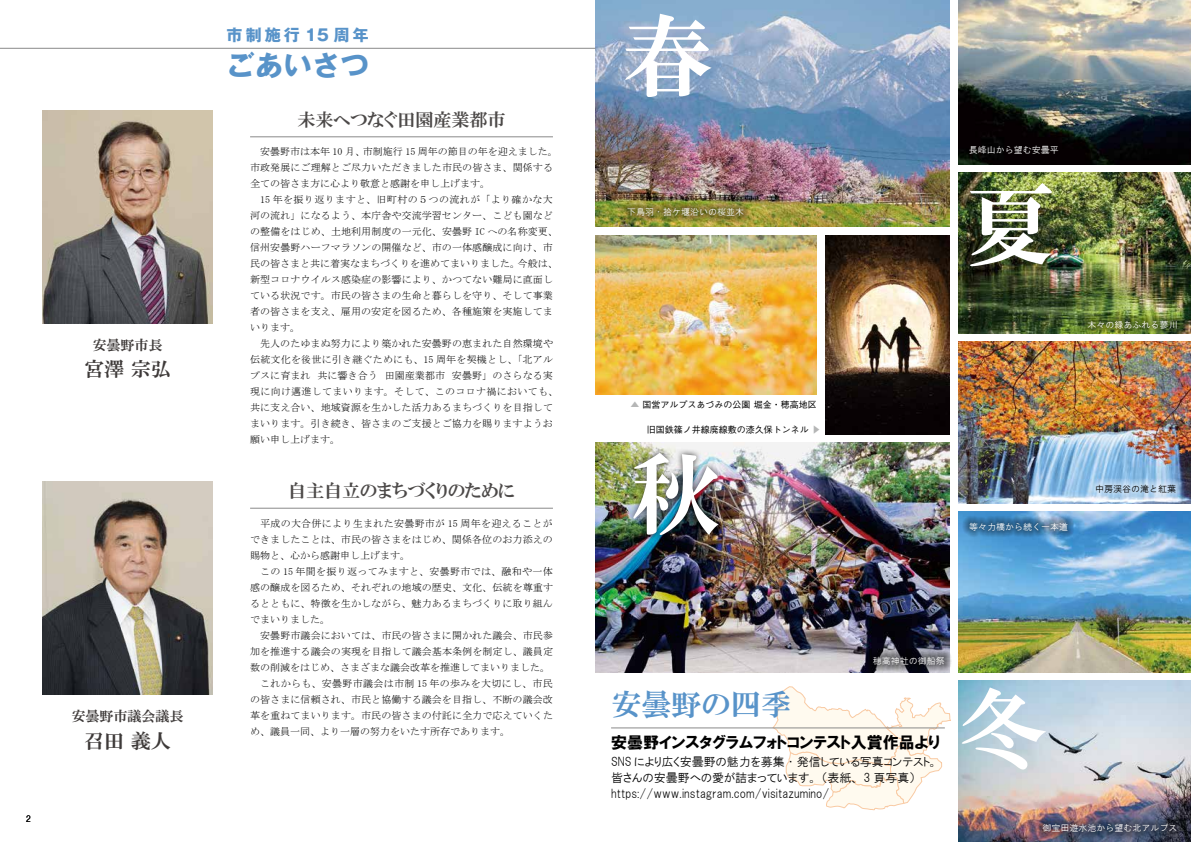
<style>
.page{position:relative;width:1191px;height:842px;background:#fff}
.page>*{position:absolute;margin:0;border:0;box-sizing:border-box;transform-origin:0 0}
.t1{font:90px "HGP Mincho E";color:#fff}
.t2{font:30px "HGS Mincho E";color:#5893c9}
.t3{font:700 28px "Gothic MB101 Pr 6 N";letter-spacing:.02em;color:#5893c9}
.t4{font:20px "HGP Mincho E";color:#3e3a39}
.t5{font:18px "HGP Mincho E";color:#4c4948}
.t6{font:16px "HGP Soei Kakugothic UB";color:#000}
.t7{font:700 16px "Gothic MB101 Pr 6 N";letter-spacing:.195em;color:#5893c9}
.t8{font:14px "HGP Mincho E";color:#3e3a39}
.t9{font:12px/16px "HGP Gothic M";color:#000}
.t10{font:10px/16px "MS Mincho";letter-spacing:.01em;color:#000}
.t11{font:10px "MS Mincho";letter-spacing:.035em;color:#000}
.t12{font:9px "HGS Gothic M";color:#fff}
.t13{font:500 9px "Gothic BBB Pro";color:#000}
.t14{font:9px "HGS Gothic M";color:#000}
.s1{color:#b5b6b6}
</style>
<div class="page">
<svg style="left:772px;top:686px;width:179px;height:124px"></svg>
<img style="left:43px;top:111px;width:170px;height:212px">
<img style="left:43px;top:482px;width:170px;height:212px">
<hr style="left:250px;top:137px;width:303px;height:1px;background:#898989">
<hr style="left:250px;top:508px;width:303px;height:1px;background:#898989">
<img style="left:595px;top:0;width:355px;height:227px">
<img style="left:595px;top:442px;width:355px;height:231px">
<img style="left:595px;top:236px;width:221px;height:159px">
<img style="left:825px;top:236px;width:125px;height:198px">
<img style="left:958px;top:0;width:233px;height:164px">
<img style="left:958px;top:172px;width:233px;height:162px">
<img style="left:958px;top:342px;width:233px;height:161px">
<img style="left:958px;top:511px;width:233px;height:162px">
<img style="left:958px;top:680px;width:233px;height:162px">
<hr style="left:611px;top:728px;width:334px;height:1px;background:#898989">
<hr style="left:0;top:48px;width:595px;height:1px;background:#898989">
<div style="left:620px;top:201px;width:130px;height:22px;background:#000;opacity:.75"></div>
<div style="left:1081px;top:313px;width:102px;height:22px;background:#000;opacity:.75"></div>
<div style="left:627px;top:447px;width:96px;height:94px;background:#000;opacity:.75"></div>
<svg style="left:1089px;top:477px;width:93px;height:23px;background:#b3d0eb"></svg>
<svg style="left:866px;top:650px;width:85px;height:22px;background:#55555d"></svg>
<div style="left:962px;top:515px;width:112px;height:23px;background:#000;opacity:.75"></div>
<div style="left:1035px;top:816px;width:148px;height:23px;background:#000;opacity:.75"></div>
<h3 class="t8" style="left:93px;top:338px;width:71px">安曇野市長</h3>
<h3 class="t4" style="left:84px;top:359px;width:88px">宮澤 宗弘</h3>
<p class="t13" style="left:26px;top:811px;width:6px">2</p>
<h3 class="t8" style="left:72px;top:709px;width:113px">安曇野市議会議長</h3>
<h3 class="t4" style="left:84px;top:730px;width:88px">召田 義人</h3>
<h3 class="t7" style="left:226px;top:21px;width:144px">市制施行15周年</h3>
<h3 class="t3" style="left:226px;top:42px;width:144px">ごあいさつ</h3>
<h3 class="t5" style="left:297px;top:110px;width:209px">未来へつなぐ田園産業都市</h3>
<p class="t10" style="left:250px;top:143px;width:309px;text-indent:10px">安曇野市は本年 10 月、市制施行 15 周年の節目の年を迎えました。市政発展にご理解とご尽力いただきました市民の皆さま、関係する全ての皆さま方に心より敬意と感謝を申し上げます。</p>
<p class="t10" style="left:250px;top:191px;width:309px;text-indent:10px">15 年を振り返りますと、旧町村の５つの流れが「より確かな大河の流れ」になるよう、本庁舎や交流学習センター、こども園などの整備をはじめ、土地利用制度の一元化、安曇野 IC への名称変更、信州安曇野ハーフマラソンの開催など、市の一体感醸成に向け、市民の皆さまと共に着実なまちづくりを進めてまいりました。今般は、新型コロナウイルス感染症の影響により、かつてない難局に直面している状況です。市民の皆さまの生命と暮らしを守り、そして事業者の皆さまを支え、雇用の安定を図るため、各種施策を実施してまいります。</p>
<p class="t10" style="left:250px;top:335px;width:309px;text-indent:10px">先人のたゆまぬ努力により築かれた安曇野の恵まれた自然環境や伝統文化を後世に引き継ぐためにも、15 周年を契機とし、「北アルプスに育まれ 共に響き合う 田園産業都市 安曇野」のさらなる実現に向け邁進してまいります。そして、このコロナ禍においても、共に支え合い、地域資源を生かした活力あるまちづくりを目指してまいります。引き続き、皆さまのご支援とご協力を賜りますようお願い申し上げます。</p>
<h3 class="t5" style="left:288px;top:482px;width:228px">自主自立のまちづくりのために</h3>
<p class="t10" style="left:250px;top:516px;width:304px;text-align:justify;text-indent:10px">平成の大合併により生まれた安曇野市が 15 周年を迎えることができましたことは、市民の皆さまをはじめ、関係各位のお力添えの賜物と、心から感謝申し上げます。</p>
<p class="t10" style="left:250px;top:564px;width:304px;text-align:justify;text-indent:10px">この 15 年間を振り返ってみますと、安曇野市では、融和や一体感の醸成を図るため、それぞれの地域の歴史、文化、伝統を尊重するとともに、特徴を生かしながら、魅力あるまちづくりに取り組んでまいりました。</p>
<p class="t10" style="left:260px;top:628px;width:294px">安曇野市議会においては、市民の皆さまに開かれた議会、市民参</p>
<p class="t10" style="left:250px;top:644px;width:304px">加を推進する議会の実現を目指して議会基本条例を制定し、議員定</p>
<p class="t10" style="left:250px;top:660px;width:301px">数の削減をはじめ、さまざまな議会改革を推進してまいりました。</p>
<p class="t11" style="left:260px;top:679px;width:294px">これからも、安曇野市議会は市制 15 年の歩みを大切にし、市民</p>
<p class="t10" style="left:250px;top:692px;width:304px">の皆さまに信頼され、市民と協働する議会を目指し、不断の議会改</p>
<p class="t10" style="left:250px;top:708px;width:304px">革を重ねてまいります。市民の皆さまの付託に全力で応えていくた</p>
<p class="t10" style="left:250px;top:724px;width:261px">め、議員一同、より一層の努力をいたす所存であります。</p>
<h1 class="t1" style="left:622px;top:10px;width:91px">春</h1>
<p class="t12" style="left:627px;top:207px;width:118px">下鳥羽・拾ケ堰沿いの桜並木</p>
<p class="t13" style="left:630px;top:397px;width:187px"><span class="s1">▲</span> 国営アルプスあづみの公園 堀金・穂高地区</p>
<p class="t13" style="left:647px;top:423px;width:175px">旧国鉄篠ノ井線廃線敷の漆久保トンネル <span class="s1">▶</span></p>
<h1 class="t1" style="left:631px;top:448px;width:91px">秋</h1>
<p class="t12" style="left:968px;top:146px;width:91px">長峰山から望む安曇平</p>
<h1 class="t1" style="left:965px;top:179px;width:92px">夏</h1>
<p class="t12" style="left:1087px;top:320px;width:91px">木々の緑あふれる蓼川</p>
<p class="t12" style="left:969px;top:522px;width:100px">等々力橋から続く一本道</p>
<p class="t14" style="left:1095px;top:484px;width:82px">中房渓谷の滝と紅葉</p>
<p class="t12" style="left:873px;top:656px;width:73px">穂高神社の御船祭</p>
<h2 class="t2" style="left:611px;top:689px;width:181px">安曇野の四季</h2>
<h3 class="t6" style="left:611px;top:734px;width:331px">安曇野インスタグラムフォトコンテスト入賞作品より</h3>
<p class="t9" style="left:611px;top:753px;width:328px">SNS により広く安曇野の魅力を募集・発信している写真コンテスト。皆さんの安曇野への愛が詰まっています。（表紙、 3 頁写真）https://www.instagram.com/visitazumino/</p>
<h1 class="t1" style="left:958px;top:682px;width:92px">冬</h1>
<p class="t12" style="left:1042px;top:823px;width:136px">御宝田遊水池から望む北アルプス</p>
</div>
